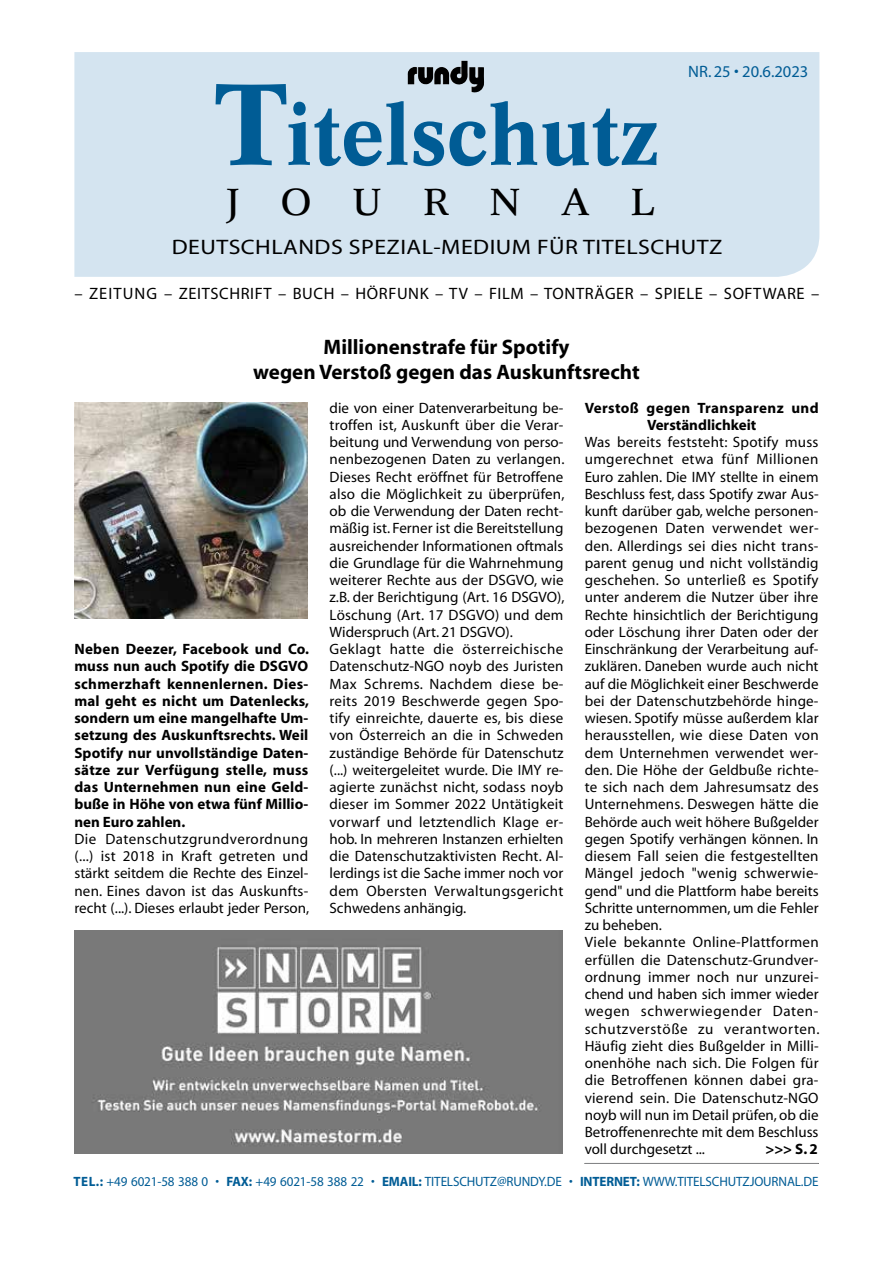
<style>
.page{position:relative;width:893px;height:1263px;background:#fff}
.page>*{position:absolute;margin:0;border:0;box-sizing:border-box;transform-origin:0 0}
.t1{font:700 82.5px "Concorde";color:#005c95}
.t2{font:36.75px "Concorde";letter-spacing:1.11em;color:#000}
.t3{font:700 21px/25.2px "Myriad";color:#000;text-align:center}
.t4{font:21px "Myriad";letter-spacing:.02em;color:#000;scale:1.14 1}
.t5{font:16.5px "Myriad";letter-spacing:.035em;color:#000}
.t6{font:16.5px "Myriad";color:#005c95}
.t7{font:15px/17.2px "Myriad";letter-spacing:.01em;color:#000}
.t8{font:700 15px/17.2px "Myriad";color:#000;text-align:justify}
.t9{font:700 15px/17.2px "Myriad";letter-spacing:.02em;color:#000;text-align:center}
.t10{font:13.5px "Myriad";letter-spacing:-.01em;color:#005c95}
.s1{font-size:112.5px}
.s2{font-weight:700}
</style>
<div class="page">
<img style="left:75px;top:930px;width:487px;height:223px">
<div style="left:74px;top:52px;width:745px;height:225px;background:#d4e4f0"></div>
<hr style="left:585px;top:1163px;width:234px;height:1px;background:#87888a">
<img style="left:407px;top:61px;width:61px;height:27px">
<img style="left:75px;top:403px;width:233px;height:216px">
<h1 class="t1" style="left:216px;top:85px;width:445px"><span class="s1">T</span>itelschutz</h1>
<h2 class="t2" style="left:227px;top:179px;width:430px">JOURNAL</h2>
<p class="t6" style="left:688px;top:63px;width:122px">NR. 25 • 20.6.2023</p>
<h3 class="t4" style="left:172px;top:237px;width:485px">DEUTSCHLANDS SPEZIAL-MEDIUM FÜR TITELSCHUTZ</h3>
<p class="t5" style="left:74px;top:285px;width:746px">– ZEITUNG – ZEITSCHRIFT – BUCH – HÖRFUNK – TV – FILM – TONTRÄGER – SPIELE – SOFTWARE –</p>
<h3 class="t3" style="left:253px;top:335px;width:388px">Millionenstrafe für Spotify<br>wegen Verstoß gegen das Auskunftsrecht</h3>
<p class="t8" style="left:74px;top:641px;width:236px">Neben Deezer, Facebook und Co. muss nun auch Spotify die DSGVO schmerzhaft kennenlernen. Dies&shy;mal geht es nicht um Datenlecks, sondern um eine mangelhafte Um&shy;setzung des Auskunftsrechts. Weil Spotify nur unvollständige Daten&shy;sätze zur Verfügung stelle, muss das Unternehmen nun eine Geld&shy;buße in Höhe von etwa fünf Millio&shy;nen Euro zahlen.</p>
<p class="t7" style="left:74px;top:831px;width:236px;text-align:justify">Die Datenschutzgrundverordnung (...) ist 2018 in Kraft getreten und stärkt seitdem die Rechte des Einzel&shy;nen. Eines davon ist das Auskunfts&shy;recht (...). Dieses erlaubt jeder Person,</p>
<p class="t7" style="left:330px;top:400px;width:236px">die von einer Datenverarbeitung be&shy;troffen ist, Auskunft über die Verar&shy;beitung und Verwendung von perso&shy;nenbezogenen Daten zu verlangen.<br>Dieses Recht eröffnet für Betroffene also die Möglichkeit zu überprüfen, ob die Verwendung der Daten recht&shy;mäßig ist. Ferner ist die Bereitstellung ausreichender Informationen oftmals die Grundlage für die Wahrnehmung weiterer Rechte aus der DSGVO, wie z.B. der Berichtigung (Art. 16 DSGVO), Löschung (Art. 17 DSGVO) und dem Widerspruch (Art. 21 DSGVO).<br>Geklagt hatte die österreichische Datenschutz-NGO noyb des Juristen Max Schrems. Nachdem diese be&shy;reits 2019 Beschwerde gegen Spo&shy;tify einreichte, dauerte es, bis diese von Österreich an die in Schweden zuständige Behörde für Datenschutz (...) weitergeleitet wurde. Die IMY re&shy;agierte zunächst nicht, sodass noyb dieser im Sommer 2022 Untätigkeit vorwarf und letztendlich Klage er&shy;hob. In mehreren Instanzen erhielten die Datenschutzaktivisten Recht. Al&shy;lerdings ist die Sache immer noch vor dem Obersten Verwaltungsgericht Schwedens anhängig.</p>
<p class="t9" style="left:585px;top:399px;width:235px">Verstoß gegen Transparenz und<br>Verständlichkeit</p>
<p class="t7" style="left:585px;top:434px;width:236px">Was bereits feststeht: Spotify muss umgerechnet etwa fünf Millionen Euro zahlen. Die IMY stellte in einem Beschluss fest, dass Spotify zwar Aus&shy;kunft darüber gab, welche personen&shy;bezogenen Daten verwendet wer&shy;den. Allerdings sei dies nicht trans&shy;parent genug und nicht vollständig geschehen. So unterließ es Spotify unter anderem die Nutzer über ihre Rechte hinsichtlich der Berichtigung oder Löschung ihrer Daten oder der Einschränkung der Verarbeitung auf&shy;zuklären. Daneben wurde auch nicht auf die Möglichkeit einer Beschwerde bei der Datenschutzbehörde hinge&shy;wiesen. Spotify müsse außerdem klar herausstellen, wie diese Daten von dem Unternehmen verwendet wer&shy;den. Die Höhe der Geldbuße richte&shy;te sich nach dem Jahresumsatz des Unternehmens. Deswegen hätte die Behörde auch weit höhere Bußgelder gegen Spotify verhängen können. In diesem Fall seien die festgestellten Mängel jedoch "wenig schwerwie&shy;gend" und die Plattform habe bereits Schritte unternommen, um die Fehler zu beheben.<br>Viele bekannte Online-Plattformen erfüllen die Datenschutz-Grundver&shy;ordnung immer noch nur unzurei&shy;chend und haben sich immer wieder wegen schwerwiegender Daten&shy;schutzverstöße zu verantworten.<br>Häufig zieht dies Bußgelder in Milli&shy;onenhöhe nach sich. Die Folgen für die Betroffenen können dabei gra&shy;vierend sein. Die Datenschutz-NGO noyb will nun im Detail prüfen, ob die Betroffenenrechte mit dem Beschluss voll durchgesetzt ...</p>
<p class="t8" style="left:765px;top:1141px;width:54px">&gt;&gt;&gt; S. 2</p>
<p class="t10" style="left:74px;top:1174px;width:746px"><span class="s2">TEL.:</span> +49 6021-58 388 0 • <span class="s2">FAX:</span> +49 6021-58 388 22 • <span class="s2">EMAIL:</span> TITELSCHUTZ@RUNDY.DE • <span class="s2">INTERNET:</span> WWW.TITELSCHUTZJOURNAL.DE</p>
</div>
